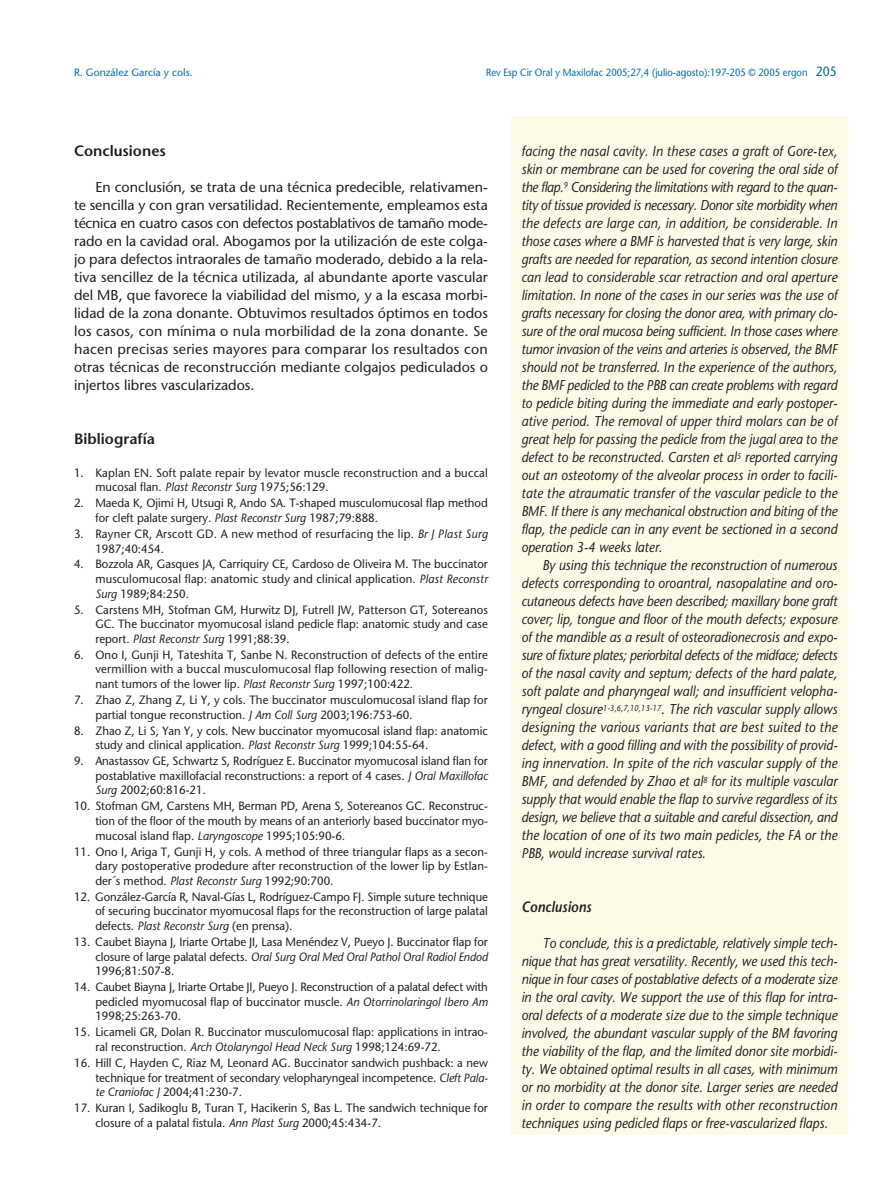
<style>
.page{position:relative;width:889px;height:1189px;background:#fff}
.page>*{position:absolute;margin:0;border:0;box-sizing:border-box;transform-origin:0 0}
.t1{font:600 15px "Stone Sans";color:#231f20}
.t2{font:italic 600 15px "Stone Sans";color:#231f20;scale:.9 1}
.t3{font:italic 14.25px/18px "Stone Sans";color:#231f20;text-align:justify;scale:.9 1}
.t4{font:14.25px/18px "Stone Sans";color:#231f20;text-align:justify}
.t5{font:12px/14.7px "Stone Sans";color:#231f20;text-align:justify;scale:.95 1}
.t6{font:12px/14.7px "Stone Sans";letter-spacing:.02em;color:#231f20;scale:.95 1}
.t7{font:10.5px "Stone Sans";color:#006dad;scale:.9 1}
.t8{font:10.5px "Stone Sans";color:#006dad}
.s1{font-size:13.5px}
.s2{font-style:italic}
.s3{font-style:normal}
</style>
<div class="page">
<div style="left:511px;top:116px;width:337px;height:1019px;background:#fefae8"></div>
<p class="t8" style="left:74px;top:68px;width:120px">R. González García y cols.</p>
<p class="t7" style="left:486px;top:68px;width:391px">Rev Esp Cir Oral y Maxilofac 2005;27,4 (julio-agosto):197-205 © 2005 ergon <span class="s1">205</span></p>
<p class="t1" style="left:74px;top:145px;width:93px">Conclusiones</p>
<p class="t4" style="left:74px;top:180px;width:415px;text-indent:21px">En conclusión, se trata de una técnica predecible, relativamen&shy;te sencilla y con gran versatilidad. Recientemente, empleamos esta técnica en cuatro casos con defectos postablativos de tamaño mode&shy;rado en la cavidad oral. Abogamos por la utilización de este colga&shy;jo para defectos intraorales de tamaño moderado, debido a la rela&shy;tiva sencillez de la técnica utilizada, al abundante aporte vascular del MB, que favorece la viabilidad del mismo, y a la escasa morbi&shy;lidad de la zona donante. Obtuvimos resultados óptimos en todos los casos, con mínima o nula morbilidad de la zona donante. Se hacen precisas series mayores para comparar los resultados con otras técnicas de reconstrucción mediante colgajos pediculados o injertos libres vascularizados.</p>
<p class="t1" style="left:74px;top:433px;width:82px">Bibliografía</p>
<p class="t5" style="left:95px;top:466px;width:415px;text-indent:-21px">1. Kaplan EN. Soft palate repair by levator muscle reconstruction and a buccal mucosal flan. <span class="s2">Plast Reconstr Surg</span> 1975;56:129.</p>
<p class="t5" style="left:95px;top:497px;width:415px;text-indent:-21px">2. Maeda K, Ojimi H, Utsugi R, Ando SA. T-shaped musculomucosal flap method for cleft palate surgery. <span class="s2">Plast Reconstr Surg</span> 1987;79:888.</p>
<p class="t6" style="left:95px;top:527px;width:415px;text-indent:-21px">3. Rayner CR, Arscott GD. A new method of resurfacing the lip. <span class="s2">Br J Plast Surg<br></span>1987;40:454.</p>
<p class="t5" style="left:95px;top:558px;width:415px;text-indent:-21px">4. Bozzola AR, Gasques JA, Carriquiry CE, Cardoso de Oliveira M. The buccinator musculomucosal flap: anatomic study and clinical application. <span class="s2">Plast Reconstr Surg</span> 1989;84:250.</p>
<p class="t5" style="left:95px;top:603px;width:415px;text-indent:-21px">5. Carstens MH, Stofman GM, Hurwitz DJ, Futrell JW, Patterson GT, Sotereanos GC. The buccinator myomucosal island pedicle flap: anatomic study and case report. <span class="s2">Plast Reconstr Surg</span> 1991;88:39.</p>
<p class="t5" style="left:95px;top:648px;width:415px;text-indent:-21px">6. Ono I, Gunji H, Tateshita T, Sanbe N. Reconstruction of defects of the entire vermillion with a buccal musculomucosal flap following resection of malig&shy;nant tumors of the lower lip. <span class="s2">Plast Reconstr Surg</span> 1997;100:422.</p>
<p class="t5" style="left:95px;top:694px;width:415px;text-indent:-21px">7. Zhao Z, Zhang Z, Li Y, y cols. The buccinator musculomucosal island flap for partial tongue reconstruction. <span class="s2">J Am Coll Surg</span> 2003;196:753-60.</p>
<p class="t5" style="left:95px;top:724px;width:415px;text-indent:-21px">8. Zhao Z, Li S, Yan Y, y cols. New buccinator myomucosal island flap: anatomic study and clinical application. <span class="s2">Plast Reconstr Surg</span> 1999;104:55-64.</p>
<p class="t5" style="left:95px;top:755px;width:415px;text-indent:-21px">9. Anastassov GE, Schwartz S, Rodríguez E. Buccinator myomucosal island flan for postablative maxillofacial reconstructions: a report of 4 cases. <span class="s2">J Oral Maxillofac Surg</span> 2002;60:816-21.</p>
<p class="t5" style="left:95px;top:800px;width:415px;text-indent:-21px">10. Stofman GM, Carstens MH, Berman PD, Arena S, Sotereanos GC. Reconstruc&shy;tion of the floor of the mouth by means of an anteriorly based buccinator myo&shy;mucosal island flap. <span class="s2">Laryngoscope</span> 1995;105:90-6.</p>
<p class="t5" style="left:95px;top:845px;width:415px;text-indent:-21px">11. Ono I, Ariga T, Gunji H, y cols. A method of three triangular flaps as a secon&shy;dary postoperative prodedure after reconstruction of the lower lip by Estlan&shy;der´s method. <span class="s2">Plast Reconstr Surg</span> 1992;90:700.</p>
<p class="t5" style="left:95px;top:890px;width:415px;text-indent:-21px">12. González-García R, Naval-Gías L, Rodríguez-Campo FJ. Simple suture technique of securing buccinator myomucosal flaps for the reconstruction of large palatal defects. <span class="s2">Plast Reconstr Surg</span> (en prensa).</p>
<p class="t5" style="left:95px;top:936px;width:415px;text-indent:-21px">13. Caubet Biayna J, Iriarte Ortabe JI, Lasa Menéndez V, Pueyo J. Buccinator flap for closure of large palatal defects. <span class="s2">Oral Surg Oral Med Oral Pathol Oral Radiol Endod </span>1996;81:507-8.</p>
<p class="t5" style="left:95px;top:981px;width:415px;text-indent:-21px">14. Caubet Biayna J, Iriarte Ortabe JI, Pueyo J. Reconstruction of a palatal defect with pedicled myomucosal flap of buccinator muscle. <span class="s2">An Otorrinolaringol Ibero Am </span>1998;25:263-70.</p>
<p class="t5" style="left:95px;top:1026px;width:415px;text-indent:-21px">15. Licameli GR, Dolan R. Buccinator musculomucosal flap: applications in intrao&shy;ral reconstruction. <span class="s2">Arch Otolaryngol Head Neck Surg</span> 1998;124:69-72.</p>
<p class="t5" style="left:95px;top:1056px;width:415px;text-indent:-21px">16. Hill C, Hayden C, Riaz M, Leonard AG. Buccinator sandwich pushback: a new technique for treatment of secondary velopharyngeal incompetence. <span class="s2">Cleft Pala&shy;te Craniofac J</span> 2004;41:230-7.</p>
<p class="t5" style="left:95px;top:1102px;width:415px;text-indent:-21px">17. Kuran I, Sadikoglu B, Turan T, Hacikerin S, Bas L. The sandwich technique for closure of a palatal fistula. <span class="s2">Ann Plast Surg</span> 2000;45:434-7.</p>
<p class="t3" style="left:521px;top:144px;width:353px">facing the nasal cavity. In these cases a graft of Gore-tex‚ skin or membrane can be used for covering the oral side of the flap.<sup>9</sup> Considering the limitations with regard to the quan&shy;tity of tissue provided is necessary. Donor site morbidity when the defects are large can, in addition, be considerable. In those cases where a BMF is harvested that is very large, skin grafts are needed for reparation, as second intention closure can lead to considerable scar retraction and oral aperture limitation. In none of the cases in our series was the use of grafts necessary for closing the donor area, with primary clo&shy;sure of the oral mucosa being sufficient. In those cases where tumor invasion of the veins and arteries is observed, the BMF should not be transferred. In the experience of the authors, the BMF pedicled to the PBB can create problems with regard to pedicle biting during the immediate and early postoper&shy;ative period. The removal of upper third molars can be of great help for passing the pedicle from the jugal area to the defect to be reconstructed. Carsten et al<sup>5</sup> reported carrying out an osteotomy of the alveolar process in order to facili&shy;tate the atraumatic transfer of the vascular pedicle to the BMF. If there is any mechanical obstruction and biting of the flap, the pedicle can in any event be sectioned in a second operation 3-4 weeks later.</p>
<p class="t3" style="left:521px;top:558px;width:353px;text-indent:21px">By using this technique the reconstruction of numerous defects corresponding to oroantral, nasopalatine and oro&shy;cutaneous defects have been described; maxillary bone graft cover; lip, tongue and floor of the mouth defects; exposure of the mandible as a result of osteoradionecrosis and expo&shy;sure of fixture plates; periorbital defects of the midface; defects of the nasal cavity and septum; defects of the hard palate, soft palate and pharyngeal wall; and insufficient velopha&shy;ryngeal closure<sup>1-3,6,7,10,13-17</sup><span class="s3">.</span> The rich vascular supply allows designing the various variants that are best suited to the defect, with a good filling and with the possibility of provid&shy;ing innervation. In spite of the rich vascular supply of the BMF, and defended by Zhao et al<sup>8</sup> for its multiple vascular supply that would enable the flap to survive regardless of its design, we believe that a suitable and careful dissection, and the location of one of its two main pedicles, the FA or the PBB, would increase survival rates.</p>
<p class="t2" style="left:521px;top:901px;width:79px">Conclusions</p>
<p class="t3" style="left:521px;top:936px;width:353px;text-indent:21px">To conclude, this is a predictable, relatively simple tech&shy;nique that has great versatility. Recently, we used this tech&shy;nique in four cases of postablative defects of a moderate size in the oral cavity. We support the use of this flap for intra&shy;oral defects of a moderate size due to the simple technique involved, the abundant vascular supply of the BM favoring the viability of the flap, and the limited donor site morbidi&shy;ty. We obtained optimal results in all cases, with minimum or no morbidity at the donor site. Larger series are needed in order to compare the results with other reconstruction techniques using pedicled flaps or free-vascularized flaps.</p>
</div>
